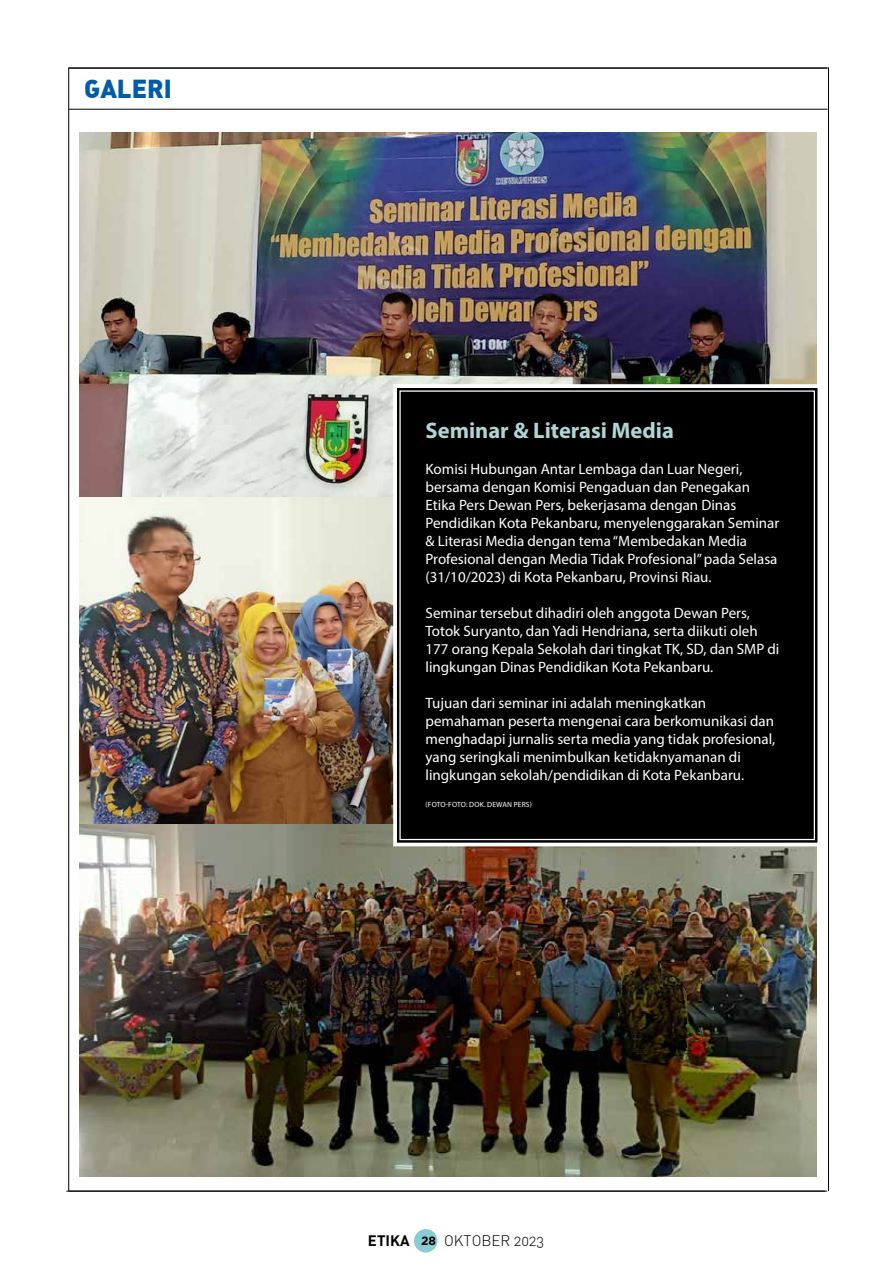
<style>
.page{position:relative;width:893px;height:1276px;background:#fff}
.page>*{position:absolute;margin:0;border:0;box-sizing:border-box;transform-origin:0 0}
.t1{font:900 25.5px "DIN Alternate";color:#005ca8}
.t2{font:700 22.5px "Myriad Pro";color:#b0d5d5}
.t3{font:15px/18px "Myriad Pro";color:#fff}
.t4{font:300 15px "DIN Alternate";color:#000}
.t5{font:700 15px "DIN";color:#000}
.t6{font:700 12px "Gotham";color:#000}
.t7{font:7.5px "Myriad Pro";letter-spacing:.02em;color:#fff}
</style>
<div class="page">
<hr style="left:66px;top:1190px;width:759px;height:1px;background:#000">
<hr style="left:69px;top:1190px;width:758px;height:1px;background:#000">
<hr style="left:828px;top:67px;width:1px;height:1124px;background:#000">
<hr style="left:68px;top:67px;width:1px;height:1124px;background:#000">
<hr style="left:69px;top:67px;width:759px;height:2px;background:#000">
<hr style="left:69px;top:109px;width:759px;height:1px;background:#000">
<div style="left:414px;top:1229px;width:23px;height:23px;background:#88cdd3;border-radius:50%"></div>
<img style="left:80px;top:133px;width:736px;height:364px">
<img style="left:80px;top:497px;width:311px;height:328px">
<img style="left:80px;top:825px;width:736px;height:351px">
<div style="left:391px;top:382px;width:427px;height:466px;background:#000"></div>
<h1 class="t1" style="left:84px;top:71px;width:89px">GALERI</h1>
<h2 class="t2" style="left:425px;top:415px;width:250px">Seminar &amp; Literasi Media</h2>
<p class="t3" style="left:425px;top:459px;width:355px">Komisi Hubungan Antar Lembaga dan Luar Negeri, bersama dengan Komisi Pengaduan dan Penegakan Etika Pers Dewan Pers, bekerjasama dengan Dinas Pendidikan Kota Pekanbaru, menyelenggarakan Seminar &amp; Literasi Media dengan tema “Membedakan Media Profesional dengan Media Tidak Profesional” pada Selasa (31/10/2023) di Kota Pekanbaru, Provinsi Riau.</p>
<p class="t3" style="left:425px;top:603px;width:355px">Seminar tersebut dihadiri oleh anggota Dewan Pers, Totok Suryanto, dan Yadi Hendriana, serta diikuti oleh 177 orang Kepala Sekolah dari tingkat TK, SD, dan SMP di lingkungan Dinas Pendidikan Kota Pekanbaru.</p>
<p class="t3" style="left:425px;top:693px;width:351px">Tujuan dari seminar ini adalah meningkatkan pemahaman peserta mengenai cara berkomunikasi dan menghadapi jurnalis serta media yang tidak profesional, yang seringkali menimbulkan ketidaknyamanan di lingkungan sekolah/pendidikan di Kota Pekanbaru.</p>
<p class="t7" style="left:426px;top:799px;width:108px">(FOTO-FOTO: DOK. DEWAN PERS)</p>
<p class="t5" style="left:368px;top:1231px;width:43px">ETIKA</p>
<p class="t4" style="left:444px;top:1231px;width:102px">OKTOBER 2023</p>
<p class="t6" style="left:421px;top:1234px;width:17px">28</p>
</div>
